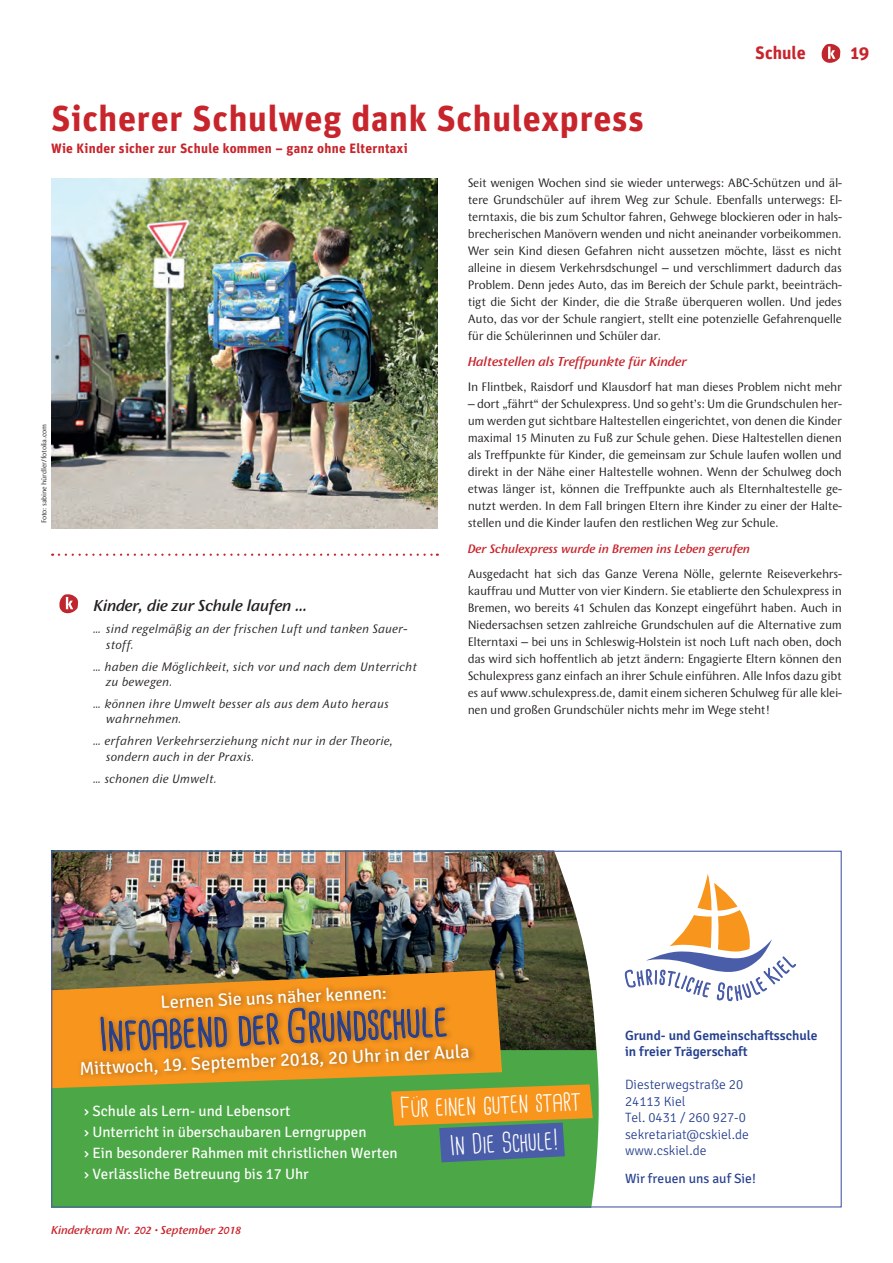
<style>
.page{position:relative;width:893px;height:1263px;background:#fff}
.page>*{position:absolute;margin:0;border:0;box-sizing:border-box;transform-origin:0 0}
.t1{font:45px "Cardenio Modern";color:#253f8e}
.Überschrift_22pt{font:700 36px "Unit OT";letter-spacing:.02em;color:#c8242b}
.t2{font:27.75px "Cardenio Modern";color:#fff}
.t3{font:18.45px "Signika Negative";color:#fff}
.t4{font:18px "Signika Negative";color:#fff}
.Rubriküberschrift{font:700 18px "Unit OT";color:#c8242b}
.Zwischenüberschrift{font:italic 500 16.5px "Wunderlich";letter-spacing:-.03em;color:#231f20}
.t5{font:15px/21px "Signika Negative";color:#fff}
.t6{font:300 13.5px/16.5px "Signika Negative";color:#253f8e}
.Unterschrift{font:700 13.5px "Unit OT";letter-spacing:.02em;color:#c8242b}
.t7{font:600 13.5px/16.5px "Signika Negative";color:#253f8e}
.t8{font:italic 500 13.5px "Wunderlich";letter-spacing:-.025em;color:#c8242b}
.t9{font:13.5px "Signika Negative";color:#253f8e}
.t10{font:12.75px/17px "Wunderlich";letter-spacing:-.025em;color:#231f20;text-align:justify}
.t11{font:italic 12.75px/15.3px "Wunderlich";color:#231f20}
.t12{font:italic 500 12.75px "Wunderlich";letter-spacing:-.025em;color:#c8242b}
.t13{font:italic 500 12px "Wunderlich";letter-spacing:-.02em;color:#c8242b}
.Fotoquelle{font:7.5px "Wunderlich";letter-spacing:-.025em;color:#231f20}
.s1{font-family:"Unit OT";font-weight:700;font-style:normal}
</style>
<div class="page">
<svg style="left:821px;top:43px;width:20px;height:20px"></svg>
<img style="left:51px;top:179px;width:387px;height:349px">
<div style="left:51px;top:850px;width:548px;height:358px;background:#4ca847"></div>
<img style="left:51px;top:850px;width:545px;height:200px">
<svg style="left:625px;top:874px;width:171px;height:128px"></svg>
<svg style="left:53px;top:970px;width:449px;height:118px;background:#a4842d"></svg>
<div style="left:78px;top:983px;width:398px;height:97px;background:#231f20;opacity:.43"></div>
<svg style="left:101px;top:1003px;width:125px;height:69px;background:#cd812b"></svg>
<svg style="left:239px;top:1002px;width:40px;height:48px;background:#c07c32"></svg>
<svg style="left:288px;top:989px;width:159px;height:65px;background:#cd812b"></svg>
<svg style="left:391px;top:1084px;width:202px;height:78px;background:#948b4f"></svg>
<svg style="left:59px;top:594px;width:20px;height:20px"></svg>
<svg style="left:59px;top:554px;width:379px;height:2px"></svg>
<p class="Rubriküberschrift" style="left:755px;top:42px;width:52px">Schule</p>
<p class="Rubriküberschrift" style="left:850px;top:42px;width:21px">19</p>
<p class="Überschrift_22pt" style="left:51px;top:96px;width:594px">Sicherer Schulweg dank Schulexpress</p>
<p class="Unterschrift" style="left:51px;top:140px;width:358px">Wie Kinder sicher zur Schule kommen – ganz ohne Elterntaxi</p>
<p class="Fotoquelle" style="left:40px;top:523px;width:101px;rotate:-90deg">Foto: sabine hürdler/fotolia.com</p>
<p class="Zwischenüberschrift" style="left:94px;top:596px;width:216px">Kinder, die zur Schule laufen …</p>
<p class="t11" style="left:106px;top:621px;width:303px;text-indent:-13px">… sind regelmäßig an der frischen Luft und tanken Sauer&shy;stoff.</p>
<p class="t11" style="left:106px;top:659px;width:313px;text-indent:-13px">… haben die Möglichkeit, sich vor und nach dem Unterricht zu bewegen.</p>
<p class="t11" style="left:106px;top:696px;width:284px;text-indent:-13px">… können ihre Umwelt besser als aus dem Auto heraus wahrnehmen.</p>
<p class="t11" style="left:106px;top:733px;width:289px;text-indent:-13px">… erfahren Verkehrserziehung nicht nur in der Theorie, sondern auch in der Praxis.</p>
<p class="t11" style="left:94px;top:771px;width:125px">… schonen die Umwelt.</p>
<p class="t10" style="left:468px;top:174px;width:376px">Seit wenigen Wochen sind sie wieder unterwegs: ABC-Schützen und äl&shy;tere Grundschüler auf ihrem Weg zur Schule. Ebenfalls unterwegs: El&shy;terntaxis, die bis zum Schultor fahren, Gehwege blockieren oder in hals&shy;brecherischen Manövern wenden und nicht aneinander vorbeikommen.<br>Wer sein Kind diesen Gefahren nicht aussetzen möchte, lässt es nicht alleine in diesem Verkehrsdschungel – und verschlimmert dadurch das Problem. Denn jedes Auto, das im Bereich der Schule parkt, beeinträch&shy;tigt die Sicht der Kinder, die die Straße überqueren wollen. Und jedes Auto, das vor der Schule rangiert, stellt eine potenzielle Gefahrenquelle für die Schülerinnen und Schüler dar.</p>
<p class="t8" style="left:468px;top:354px;width:221px">Haltestellen als Treffpunkte für Kinder</p>
<p class="t10" style="left:468px;top:379px;width:376px">In Flintbek, Raisdorf und Klausdorf hat man dieses Problem nicht mehr</p>
<p class="t10" style="left:468px;top:396px;width:376px">– dort „fährt“ der Schulexpress. Und so geht’s: Um die Grundschulen her&shy;um werden gut sichtbare Haltestellen eingerichtet, von denen die Kinder maximal 15 Minuten zu Fuß zur Schule gehen. Diese Haltestellen dienen als Treffpunkte für Kinder, die gemeinsam zur Schule laufen wollen und direkt in der Nähe einer Haltestelle wohnen. Wenn der Schulweg doch etwas länger ist, können die Treffpunkte auch als Elternhaltestelle ge&shy;nutzt werden. In dem Fall bringen Eltern ihre Kinder zu einer der Halte&shy;stellen und die Kinder laufen den restlichen Weg zur Schule.</p>
<p class="t12" style="left:468px;top:541px;width:284px">Der Schulexpress wurde in Bremen ins Leben gerufen</p>
<p class="t10" style="left:468px;top:566px;width:376px">Ausgedacht hat sich das Ganze Verena Nölle, gelernte Reiseverkehrs&shy;kauffrau und Mutter von vier Kindern. Sie etablierte den Schulexpress in Bremen, wo bereits 41 Schulen das Konzept eingeführt haben. Auch in Niedersachsen setzen zahlreiche Grundschulen auf die Alternative zum Elterntaxi – bei uns in Schleswig-Holstein ist noch Luft nach oben, doch das wird sich hoffentlich ab jetzt ändern: Engagierte Eltern können den Schulexpress ganz einfach an ihrer Schule einführen. Alle Infos dazu gibt es auf www.schulexpress.de, damit einem sicheren Schulweg für alle klei&shy;nen und großen Grundschüler nichts mehr im Wege steht!</p>
<p class="t4" style="left:160px;top:991px;width:228px;rotate:-2deg">Lernen Sie uns näher kennen:</p>
<p class="t1" style="left:98px;top:1013px;width:350px;rotate:-3deg">Infoabend der Grundschule</p>
<p class="t3" style="left:79px;top:1057px;width:392px;rotate:-2deg">Mittwoch, 19. September 2018, 20 Uhr in der Aula</p>
<p class="t2" style="left:399px;top:1093px;width:183px;rotate:-2deg">Für einen guten start</p>
<p class="t2" style="left:449px;top:1131px;width:111px;rotate:-3deg">In Die Schule!</p>
<p class="t5" style="left:84px;top:1100px;width:315px">› Schule als Lern- und Lebensort<br>› Unterricht in überschaubaren Lerngruppen<br>› Ein besonderer Rahmen mit christlichen Werten › Verlässliche Betreuung bis 17 Uhr</p>
<p class="t13" style="left:51px;top:1223px;width:192px">Kinderkram Nr. 202 <span class="s1">·</span> September 2018</p>
<p class="t7" style="left:625px;top:1027px;width:194px">Grund- und Gemeinschaftsschule in freier Trägerschaft</p>
<p class="t6" style="left:625px;top:1076px;width:125px">Diesterwegstraße 20<br>24113 Kiel<br>Tel. 0431 / 260 927-0 sekretariat@cskiel.de www.cskiel.de</p>
<p class="t9" style="left:625px;top:1171px;width:132px">Wir freuen uns auf Sie!</p>
</div>
